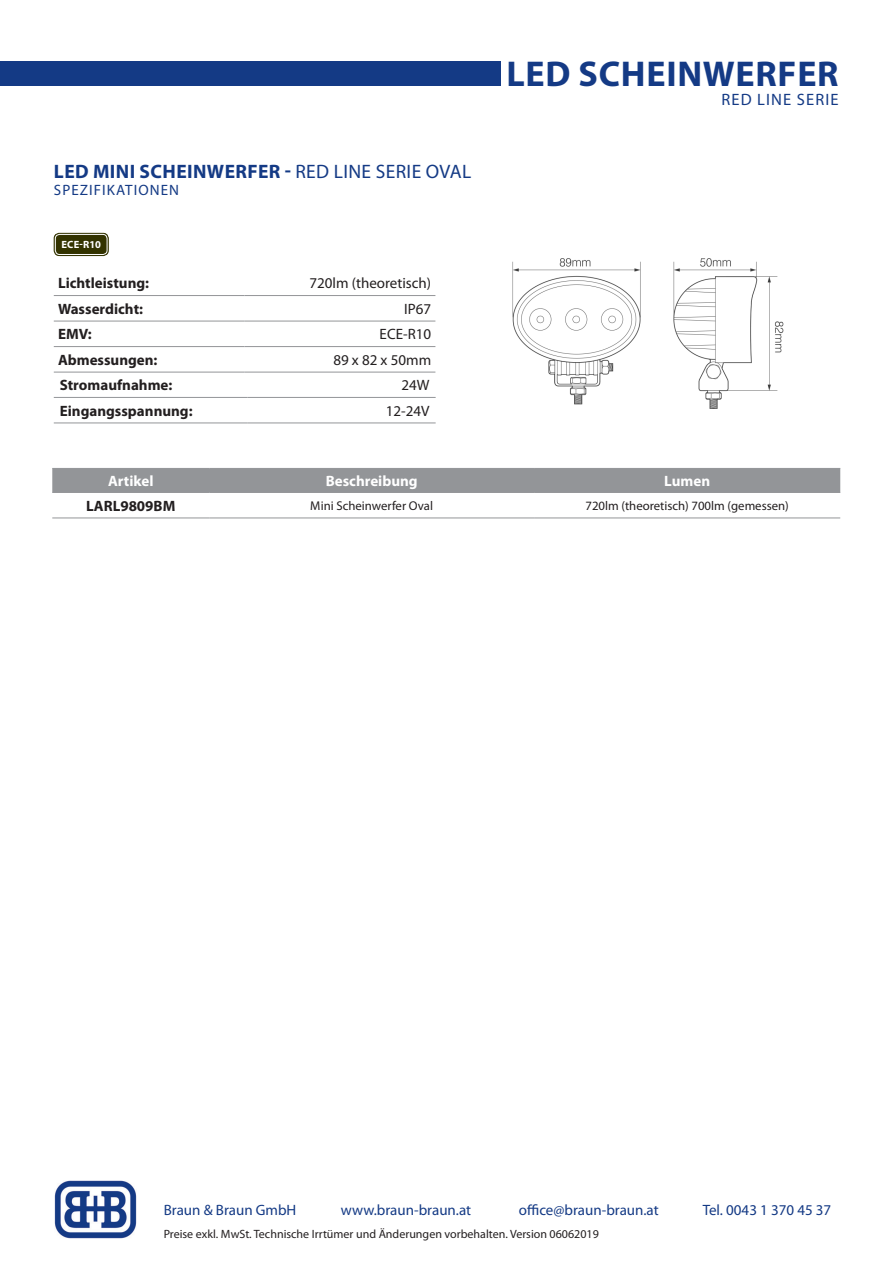
<style>
.page{position:relative;width:893px;height:1263px;background:#fff}
.page>*{position:absolute;margin:0;border:0;box-sizing:border-box;transform-origin:0 0}
.t1{font:700 36px "Myriad Pro";letter-spacing:.02em;color:#143a85}
.t2{font:700 19.5px "Myriad Pro";letter-spacing:.02em;color:#143a85}
.t3{font:16.5px "Myriad Pro";letter-spacing:.07em;color:#143a85}
.tabellen_format_link{font:700 15px "Myriad Pro";color:#231f20}
.t4{font:15px "Myriad Pro";color:#143a85}
.tabellen_format_body{font:15px "Myriad Pro";color:#231f20}
.tabellen_format_kopf{font:700 15px "Myriad Pro";color:#fff}
.t5{font:15px "Myriad Pro";letter-spacing:.07em;color:#143a85}
.tabellen_format_body-2{font:12.75px "Myriad Pro";color:#231f20}
.t6{font:12px "Myriad Pro";color:#231f20}
.t7{font:700 10.5px "Myriad Pro";letter-spacing:.015em;color:#fff}
.s1{font-weight:400}
</style>
<div class="page">
<img style="left:54px;top:1180px;width:83px;height:58px">
<div style="left:0;top:61px;width:500px;height:25px;background:#143a85"></div>
<img style="left:512px;top:258px;width:272px;height:151px">
<svg style="left:54px;top:372px;width:382px;height:51px"></svg>
<hr style="left:54px;top:397px;width:193px;height:1px;background:#939598">
<hr style="left:247px;top:397px;width:189px;height:1px;background:#939598">
<hr style="left:54px;top:423px;width:193px;height:1px;background:#939598">
<hr style="left:247px;top:423px;width:189px;height:1px;background:#939598">
<hr style="left:54px;top:295px;width:191px;height:1px;background:#939598">
<hr style="left:245px;top:295px;width:190px;height:1px;background:#939598">
<hr style="left:54px;top:321px;width:191px;height:1px;background:#939598">
<hr style="left:245px;top:321px;width:190px;height:1px;background:#939598">
<hr style="left:54px;top:346px;width:191px;height:1px;background:#939598">
<hr style="left:245px;top:346px;width:190px;height:1px;background:#939598">
<hr style="left:54px;top:372px;width:191px;height:1px;background:#939598">
<hr style="left:245px;top:372px;width:190px;height:1px;background:#939598">
<div style="left:52px;top:469px;width:788px;height:23px;background:#939598"></div>
<hr style="left:52px;top:468px;width:157px;height:1px;background:#939598">
<hr style="left:209px;top:468px;width:325px;height:1px;background:#939598">
<hr style="left:534px;top:468px;width:306px;height:1px;background:#939598">
<hr style="left:52px;top:492px;width:157px;height:1px;background:#939598">
<hr style="left:209px;top:492px;width:325px;height:1px;background:#939598">
<hr style="left:534px;top:492px;width:306px;height:1px;background:#939598">
<hr style="left:52px;top:518px;width:157px;height:1px;background:#939598">
<hr style="left:209px;top:518px;width:325px;height:1px;background:#939598">
<hr style="left:534px;top:518px;width:306px;height:1px;background:#939598">
<div style="left:54px;top:233px;width:54px;height:23px;background:#868668;border-radius:5px"></div>
<div style="left:54px;top:233px;width:55px;height:23px;border:1px solid #330;border-radius:5px"></div>
<div style="left:55px;top:234px;width:52px;height:20px;background:#330;border-radius:4px"></div>
<div style="left:55px;top:234px;width:52px;height:21px;border:1px solid #fff;border-radius:4px"></div>
<p class="t1" style="left:506px;top:50px;width:334px">LED SCHEINWERFER</p>
<p class="t2" style="left:54px;top:159px;width:419px">LED MINI SCHEINWERFER - <span class="s1">RED LINE SERIE OVAL</span></p>
<p class="t5" style="left:54px;top:180px;width:127px">SPEZIFIKATIONEN</p>
<p class="t7" style="left:61px;top:238px;width:41px">ECE-R10</p>
<p class="tabellen_format_link" style="left:58px;top:274px;width:93px">Lichtleistung:</p>
<p class="tabellen_format_body" style="left:310px;top:274px;width:123px">720lm (theoretisch)</p>
<p class="tabellen_format_link" style="left:58px;top:299px;width:87px">Wasserdicht:</p>
<p class="tabellen_format_body" style="left:404px;top:300px;width:28px">IP67</p>
<p class="tabellen_format_link" style="left:58px;top:325px;width:35px">EMV:</p>
<p class="tabellen_format_body" style="left:380px;top:325px;width:53px">ECE-R10</p>
<p class="tabellen_format_link" style="left:58px;top:350px;width:101px">Abmessungen:</p>
<p class="tabellen_format_body" style="left:333px;top:351px;width:99px">89 x 82 x 50mm</p>
<p class="tabellen_format_link" style="left:60px;top:375px;width:114px">Stromaufnahme:</p>
<p class="tabellen_format_body" style="left:402px;top:376px;width:30px">24W</p>
<p class="tabellen_format_link" style="left:60px;top:401px;width:134px">Eingangsspannung:</p>
<p class="tabellen_format_body" style="left:386px;top:401px;width:45px">12-24V</p>
<p class="t3" style="left:721px;top:89px;width:119px">RED LINE SERIE</p>
<p class="tabellen_format_kopf" style="left:108px;top:471px;width:47px">Artikel</p>
<p class="tabellen_format_kopf" style="left:326px;top:471px;width:94px">Beschreibung</p>
<p class="tabellen_format_kopf" style="left:664px;top:471px;width:47px">Lumen</p>
<p class="tabellen_format_link" style="left:86px;top:496px;width:91px">LARL9809BM</p>
<p class="tabellen_format_body-2" style="left:310px;top:498px;width:124px">Mini Scheinwerfer Oval</p>
<p class="tabellen_format_body-2" style="left:585px;top:498px;width:205px">720lm (theoretisch) 700lm (gemessen)</p>
<p class="t4" style="left:164px;top:1201px;width:134px">Braun &amp; Braun GmbH</p>
<p class="t4" style="left:341px;top:1201px;width:132px">www.braun-braun.at</p>
<p class="t4" style="left:519px;top:1201px;width:141px">office@braun-braun.at</p>
<p class="t4" style="left:703px;top:1201px;width:130px">Tel. 0043 1 370 45 37</p>
<p class="t6" style="left:164px;top:1226px;width:437px">Preise exkl. MwSt. Technische Irrtümer und Änderungen vorbehalten. Version 06062019</p>
</div>
